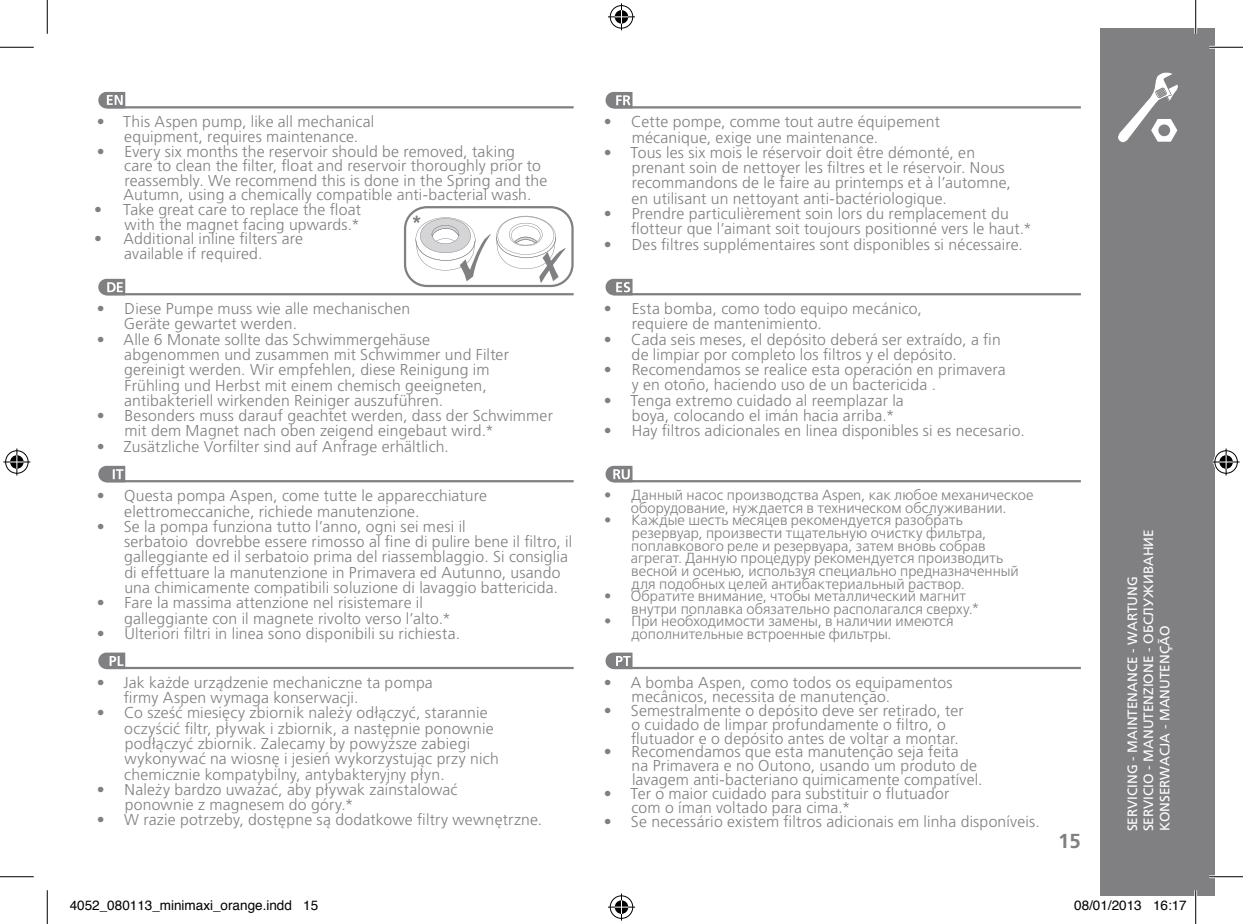
<style>
.page{position:relative;width:1243px;height:924px;background:#fff}
.page>*{position:absolute;margin:0;border:0;box-sizing:border-box;transform-origin:0 0}
.t1{font:700 20.25px "Frutiger CE";color:#808083}
.t2{font:300 15.75px/15.3px "Frutiger CE";letter-spacing:.01em;color:#808083}
.t3{font:300 14.62px/12.6px "Frutiger LTCYR";letter-spacing:.005em;color:#808083}
.t4{font:13.5px/16.2px "Frutiger CE";color:#fff}
.t5{font:13.5px "Helvetica";color:#000}
.s1{font-family:"Frutiger LTCYR"}
</style>
<div class="page">
<hr style="left:106px;top:106px;width:467px;height:2px;background:#808083">
<hr style="left:106px;top:293px;width:467px;height:2px;background:#808083">
<hr style="left:106px;top:480px;width:467px;height:2px;background:#808083">
<hr style="left:106px;top:667px;width:467px;height:2px;background:#808083">
<hr style="left:613px;top:106px;width:467px;height:2px;background:#808083">
<hr style="left:613px;top:293px;width:467px;height:2px;background:#808083">
<hr style="left:613px;top:480px;width:467px;height:2px;background:#808083">
<hr style="left:613px;top:667px;width:467px;height:2px;background:#808083">
<div style="left:404px;top:206px;width:169px;height:81px;border:2px solid #808083;border-radius:22px"></div>
<svg style="left:496px;top:216px;width:69px;height:67px"></svg>
<svg style="left:413px;top:216px;width:77px;height:65px"></svg>
<div style="left:1100px;top:28px;width:114px;height:868px;background:#808083"></div>
<svg style="left:1118px;top:72px;width:60px;height:71px"></svg>
<svg style="left:605px;top:92px;width:27px;height:16px"></svg>
<svg style="left:98px;top:466px;width:27px;height:16px"></svg>
<svg style="left:605px;top:279px;width:27px;height:16px"></svg>
<svg style="left:98px;top:279px;width:27px;height:16px"></svg>
<svg style="left:98px;top:652px;width:27px;height:17px"></svg>
<svg style="left:605px;top:652px;width:27px;height:17px"></svg>
<svg style="left:605px;top:466px;width:27px;height:16px"></svg>
<svg style="left:98px;top:92px;width:27px;height:16px"></svg>
<hr style="left:1209px;top:46px;width:34px;height:3px;background:#fff">
<hr style="left:1209px;top:875px;width:34px;height:3px;background:#fff">
<hr style="left:1194px;top:0;width:3px;height:34px;background:#fff">
<hr style="left:1194px;top:890px;width:3px;height:34px;background:#fff">
<hr style="left:0;top:47px;width:34px;height:1px;background:#000">
<hr style="left:1209px;top:47px;width:34px;height:1px;background:#000">
<hr style="left:0;top:876px;width:34px;height:1px;background:#000">
<hr style="left:1209px;top:876px;width:34px;height:1px;background:#000">
<hr style="left:47px;top:0;width:1px;height:34px;background:#000">
<hr style="left:47px;top:890px;width:1px;height:34px;background:#000">
<hr style="left:1195px;top:0;width:1px;height:34px;background:#000">
<hr style="left:1195px;top:890px;width:1px;height:34px;background:#000">
<svg style="left:608px;top:3px;width:27px;height:27px"></svg>
<svg style="left:608px;top:893px;width:27px;height:27px"></svg>
<svg style="left:3px;top:448px;width:27px;height:27px"></svg>
<svg style="left:1212px;top:448px;width:27px;height:27px"></svg>
<p class="t2" style="left:124px;top:114px;width:252px;line-height:14.6px;text-indent:-28px">• This Aspen pump, like all mechanical equipment, requires maintenance.</p>
<p class="t2" style="left:123px;top:144px;width:425px;line-height:14.6px;text-indent:-27px">• Every six months the reservoir should be removed, taking care to clean the filter, float and reservoir thoroughly prior to reassembly. We recommend this is done in the Spring and the Autumn, using a chemically compatible anti-bacterial wash.</p>
<p class="t2" style="left:94px;top:202px;width:268px;line-height:14.6px;text-align:right">• Take great care to replace the float with the magnet facing upwards.*</p>
<p class="t2" style="left:124px;top:231px;width:180px;line-height:14.6px;text-indent:-30px">• Additional inline filters are available if required.</p>
<p class="t2" style="left:124px;top:301px;width:288px;text-indent:-27px">• Diese Pumpe muss wie alle mechanischen<br>Geräte gewartet werden.</p>
<p class="t2" style="left:124px;top:331px;width:386px;text-indent:-27px">• Alle 6 Monate sollte das Schwimmergehäuse abgenommen und zusammen mit Schwimmer und Filter gereinigt werden. Wir empfehlen, diese Reinigung im Frühling und Herbst mit einem chemisch geeigneten, antibakteriell wirkenden Reiniger auszuführen.</p>
<p class="t2" style="left:124px;top:408px;width:430px;text-indent:-28px">• Besonders muss darauf geachtet werden, dass der Schwimmer mit dem Magnet nach oben zeigend eingebaut wird.*</p>
<p class="t2" style="left:97px;top:438px;width:354px">• Zusätzliche Vorfilter sind auf Anfrage erhältlich.</p>
<p class="t2" style="left:124px;top:488px;width:364px;text-indent:-28px">• Questa pompa Aspen, come tutte le apparecchiature elettromeccaniche, richiede manutenzione.</p>
<p class="t2" style="left:124px;top:518px;width:449px;text-indent:-27px">• Se la pompa funziona tutto l’anno, ogni sei mesi il<br>serbatoio dovrebbe essere rimosso al fine di pulire bene il filtro, il galleggiante ed il serbatoio prima del riassemblaggio. Si consiglia di effettuare la manutenzione in Primavera ed Autunno, usando una chimicamente compatibili soluzione di lavaggio battericida.</p>
<p class="t2" style="left:124px;top:595px;width:328px;text-indent:-27px">• Fare la massima attenzione nel risistemare il galleggiante con il magnete rivolto verso l’alto.*</p>
<p class="t2" style="left:97px;top:625px;width:365px">• Ulteriori filtri in linea sono disponibili su richiesta.</p>
<p class="t2" style="left:124px;top:674px;width:310px;text-indent:-27px">• Jak każde urządzenie mechaniczne ta pompa firmy Aspen wymaga konserwacji.</p>
<p class="t2" style="left:124px;top:705px;width:376px;text-indent:-28px">• Co sześć miesięcy zbiornik należy odłączyć, starannie oczyścić filtr, pływak i zbiornik, a następnie ponownie podłączyć zbiornik. Zalecamy by powyższe zabiegi wykonywać na wiosnę i jesień wykorzystując przy nich chemicznie kompatybilny, antybakteryjny płyn.</p>
<p class="t2" style="left:125px;top:781px;width:334px;text-indent:-28px">• Należy bardzo uważać, aby pływak zainstalować ponownie z magnesem do góry.*</p>
<p class="t2" style="left:97px;top:812px;width:447px">• W razie potrzeby, dostępne są dodatkowe filtry wewnętrzne.</p>
<p class="t2" style="left:631px;top:114px;width:310px;text-indent:-28px">• Cette pompe, comme tout autre équipement mécanique, exige une maintenance.</p>
<p class="t2" style="left:631px;top:145px;width:381px;text-indent:-28px">• Tous les six mois le réservoir doit être démonté, en prenant soin de nettoyer les filtres et le réservoir. Nous recommandons de le faire au printemps et à l’automne, en utilisant un nettoyant anti-bactériologique.</p>
<p class="t2" style="left:631px;top:206px;width:402px;text-indent:-27px">• Prendre particulièrement soin lors du remplacement du flotteur que l’aimant soit toujours positionné vers le haut.*</p>
<p class="t2" style="left:604px;top:236px;width:420px">• Des filtres supplémentaires sont disponibles si nécessaire.</p>
<p class="t2" style="left:631px;top:301px;width:292px;text-indent:-28px">• Esta bomba, como todo equipo mecánico, requiere de mantenimiento.</p>
<p class="t2" style="left:631px;top:331px;width:371px;text-indent:-28px">• Cada seis meses, el depósito deberá ser extraído, a fin de limpiar por completo los filtros y el depósito.</p>
<p class="t2" style="left:632px;top:362px;width:375px;text-indent:-28px">• Recomendamos se realice esta operación en primavera y en otoño, haciendo uso de un bactericida .</p>
<p class="t2" style="left:632px;top:392px;width:273px;text-indent:-28px">• Tenga extremo cuidado al reemplazar la boya, colocando el imán hacia arriba.*</p>
<p class="t2" style="left:604px;top:423px;width:422px">• Hay filtros adicionales en linea disponibles si es necesario.</p>
<p class="t3" style="left:604px;top:489px;width:431px;text-align:center">• Данный насос производства Aspen, как любое механическое оборудование, нуждается в техническом обслуживании.</p>
<p class="t3" style="left:631px;top:514px;width:389px;text-indent:-27px">• Каждые шесть месяцев рекомендуется разобрать резервуар, произвести тщательную очистку фильтра, поплавкового реле и резервуара, затем вновь собрав агрегат. Данную процедуру рекомендуется производить весной и осенью, используя специально предназначенный для подобных целей антибактериальный раствор.</p>
<p class="t3" style="left:631px;top:590px;width:350px;text-indent:-27px">• Обратите внимание, чтобы металлический магнит внутри поплавка обязательно располагался сверху.*</p>
<p class="t3" style="left:631px;top:615px;width:323px;text-indent:-27px">• При необходимости замены, в наличии имеются дополнительные встроенные фильтры.</p>
<p class="t2" style="left:631px;top:675px;width:322px;line-height:14px;text-indent:-28px">• A bomba Aspen, como todos os equipamentos mecânicos, necessita de manutenção.</p>
<p class="t2" style="left:631px;top:703px;width:334px;line-height:14px;text-indent:-27px">• Semestralmente o depósito deve ser retirado, ter o cuidado de limpar profundamente o filtro, o flutuador e o depósito antes de voltar a montar.</p>
<p class="t2" style="left:631px;top:745px;width:352px;line-height:14px;text-indent:-28px">• Recomendamos que esta manutenção seja feita<br>na Primavera e no Outono, usando um produto de lavagem anti-bacteriano quimicamente compatível.</p>
<p class="t2" style="left:631px;top:786px;width:319px;line-height:14px;text-indent:-28px">• Ter o maior cuidado para substituir o flutuador com o íman voltado para cima.*</p>
<p class="t2" style="left:604px;top:814px;width:437px">• Se necessário existem filtros adicionais em linha disponíveis.</p>
<p class="t1" style="left:1058px;top:828px;width:24px">15</p>
<p class="t4" style="left:1124px;top:831px;width:304px;rotate:-90deg">SERVICING - MAINTENANCE - WARTUNG<br>SERVICIO - MANUTENZIONE - <span class="s1">ОБСЛУЖИВАНИЕ<br></span>KONSERWACJA - MANUTENÇÃO</p>
<p class="t5" style="left:70px;top:895px;width:250px">4052_080113_minimaxi_orange.indd 15</p>
<p class="t5" style="left:1074px;top:895px;width:114px">08/01/2013 16:17</p>
</div>
